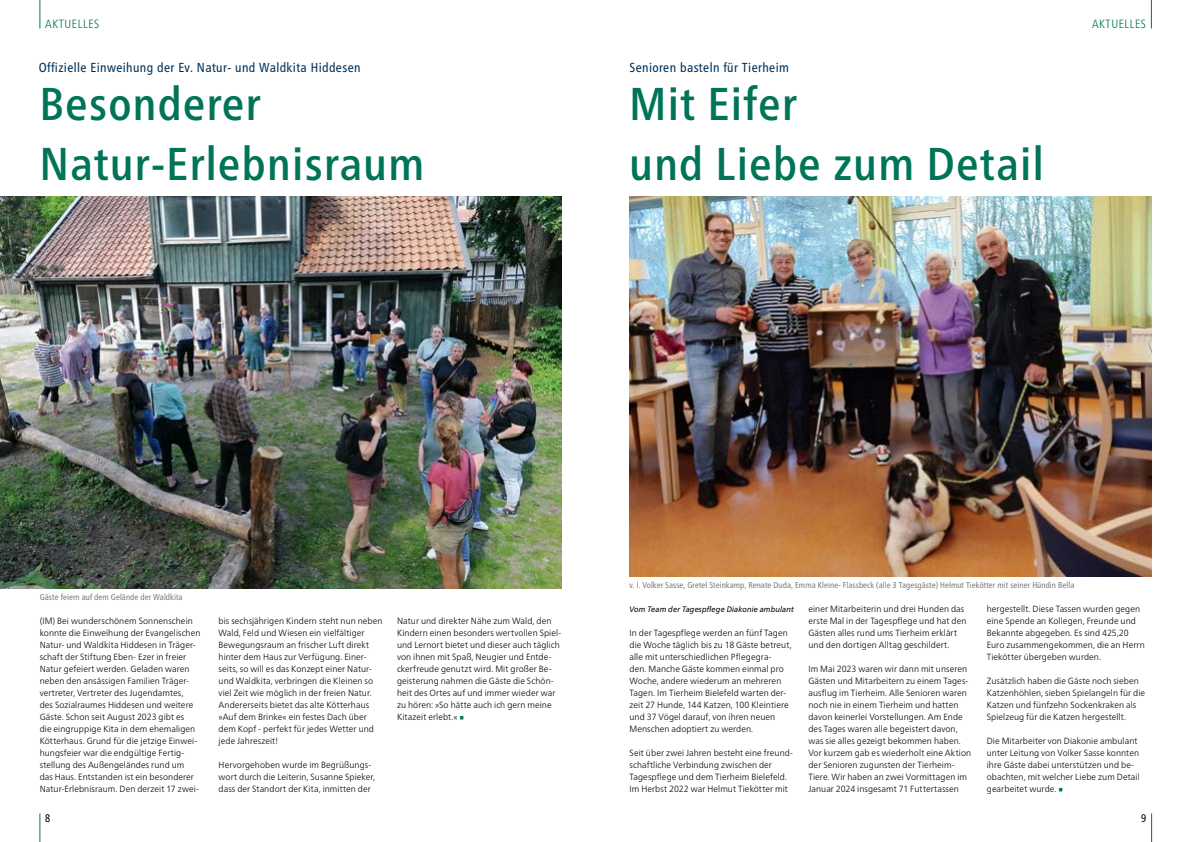
<style>
.page{position:relative;width:1191px;height:842px;background:#fff}
.page>*{position:absolute;margin:0;border:0;box-sizing:border-box;transform-origin:0 0}
.t1{font:500 condensed 46px/60px "Frutiger Neue LT Pro";letter-spacing:.03em;color:#007458}
.t2{font:condensed 13px "Frutiger Neue LT Pro";letter-spacing:.03em;color:#003158}
.t3{font:300 condensed 12px "Frutiger Neue LT Pro";letter-spacing:.05em;color:#007458}
.t4{font:condensed 11px "Frutiger Neue LT Pro";color:#000;scale:.95 1}
.t5{font:300 9px/12px "Frutiger Neue LT Pro";letter-spacing:.01em;color:#000;scale:.95 1}
.t6{font:condensed 8.5px "Frutiger Neue LT Pro";letter-spacing:.01em;color:#706f6f}
.t7{font:italic 8px "Frutiger Neue LT Pro";letter-spacing:.005em;color:#000;scale:.95 1}
.s1{color:#007858}
</style>
<div class="page">
<svg style="left:40px;top:813px;width:1px;height:29px"></svg>
<svg style="left:1151px;top:813px;width:1px;height:29px"></svg>
<svg style="left:1151px;top:0;width:1px;height:28px"></svg>
<svg style="left:40px;top:0;width:1px;height:28px"></svg>
<img style="left:0;top:196px;width:561px;height:392px">
<img style="left:629px;top:196px;width:522px;height:380px">
<h3 class="t3" style="left:45px;top:17px;width:55px">AKTUELLES</h3>
<h3 class="t3" style="left:1092px;top:17px;width:55px">AKTUELLES</h3>
<h2 class="t2" style="left:39px;top:60px;width:323px">Offizielle Einweihung der Ev. Natur- und Waldkita Hiddesen</h2>
<h1 class="t1" style="left:40px;top:74px;width:386px">Besonderer<br>Natur-Erlebnisraum</h1>
<h2 class="t2" style="left:629px;top:60px;width:161px">Senioren basteln für Tierheim</h2>
<h1 class="t1" style="left:629px;top:74px;width:416px">Mit Eifer<br>und Liebe zum Detail</h1>
<p class="t6" style="left:40px;top:592px;width:144px">Gäste feiern auf dem Gelände der Waldkita</p>
<p class="t5" style="left:40px;top:615px;width:171px">(IM) Bei wunderschönem Sonnenschein konnte die Einweihung der Evangelischen Natur- und Waldkita Hiddesen in Träger&shy;schaft der Stiftung Eben- Ezer in freier Natur gefeiert werden. Geladen waren neben den ansässigen Familien Träger&shy;vertreter, Vertreter des Jugendamtes,<br>des Sozialraumes Hiddesen und weitere Gäste. Schon seit August 2023 gibt es<br>die eingruppige Kita in dem ehemaligen Kötterhaus. Grund für die jetzige Einwei&shy;hungsfeier war die endgültige Fertig&shy;stellung des Außengeländes rund um<br>das Haus. Entstanden ist ein besonderer Natur-Erlebnisraum. Den derzeit 17 zwei-</p>
<p class="t5" style="left:218px;top:615px;width:174px">bis sechsjährigen Kindern steht nun neben Wald, Feld und Wiesen ein vielfältiger Bewegungsraum an frischer Luft direkt hinter dem Haus zur Verfügung. Einer&shy;seits, so will es das Konzept einer Natur&shy;und Waldkita, verbringen die Kleinen so viel Zeit wie möglich in der freien Natur.<br>Andererseits bietet das alte Kötterhaus »Auf dem Brinke« ein festes Dach über dem Kopf - perfekt für jedes Wetter und jede Jahreszeit!</p>
<p class="t5" style="left:218px;top:759px;width:166px">Hervorgehoben wurde im Begrüßungs&shy;wort durch die Leiterin, Susanne Spieker, dass der Standort der Kita, inmitten der</p>
<p class="t5" style="left:397px;top:615px;width:174px">Natur und direkter Nähe zum Wald, den Kindern einen besonders wertvollen Spiel&shy;und Lernort bietet und dieser auch täglich von ihnen mit Spaß, Neugier und Entde&shy;ckerfreude genutzt wird. Mit großer Be&shy;geisterung nahmen die Gäste die Schön&shy;heit des Ortes auf und immer wieder war zu hören: »So hätte auch ich gern meine Kitazeit erlebt.« <span class="s1">○</span></p>
<p class="t6" style="left:629px;top:580px;width:446px">v. l. Volker Sasse, Gretel Steinkamp, Renate Duda, Emma Kleine- Flassbeck (alle 3 Tagesgäste) Helmut Tiekötter mit seiner Hündin Bella</p>
<p class="t7" style="left:629px;top:604px;width:175px">Vom Team der Tagespflege Diakonie ambulant</p>
<p class="t5" style="left:629px;top:627px;width:172px">In der Tagespflege werden an fünf Tagen die Woche täglich bis zu 18 Gäste betreut, alle mit unterschiedlichen Pflegegra-<br>den. Manche Gäste kommen einmal pro Woche, andere wiederum an mehreren Tagen. Im Tierheim Bielefeld warten der&shy;zeit 27 Hunde, 144 Katzen, 100 Kleintiere und 37 Vögel darauf, von ihren neuen Menschen adoptiert zu werden.</p>
<p class="t5" style="left:629px;top:747px;width:173px">Seit über zwei Jahren besteht eine freund&shy;schaftliche Verbindung zwischen der Tagespflege und dem Tierheim Bielefeld.<br>Im Herbst 2022 war Helmut Tiekötter mit</p>
<p class="t5" style="left:808px;top:603px;width:168px">einer Mitarbeiterin und drei Hunden das erste Mal in der Tagespflege und hat den Gästen alles rund ums Tierheim erklärt und den dortigen Alltag geschildert.</p>
<p class="t5" style="left:808px;top:663px;width:173px">Im Mai 2023 waren wir dann mit unseren Gästen und Mitarbeitern zu einem Tages&shy;ausflug im Tierheim. Alle Senioren waren noch nie in einem Tierheim und hatten davon keinerlei Vorstellungen. Am Ende des Tages waren alle begeistert davon, was sie alles gezeigt bekommen haben.<br>Vor kurzem gab es wiederholt eine Aktion der Senioren zugunsten der Tierheim-Tiere. Wir haben an zwei Vormittagen im Januar 2024 insgesamt 71 Futtertassen</p>
<p class="t5" style="left:986px;top:603px;width:168px">hergestellt. Diese Tassen wurden gegen eine Spende an Kollegen, Freunde und Bekannte abgegeben. Es sind 425,20<br>Euro zusammengekommen, die an Herrn Tiekötter übergeben wurden.</p>
<p class="t5" style="left:986px;top:675px;width:168px">Zusätzlich haben die Gäste noch sieben Katzenhöhlen, sieben Spielangeln für die Katzen und fünfzehn Sockenkraken als Spielzeug für die Katzen hergestellt.</p>
<p class="t5" style="left:986px;top:735px;width:162px">Die Mitarbeiter von Diakonie ambulant unter Leitung von Volker Sasse konnten ihre Gäste dabei unterstützen und be&shy;obachten, mit welcher Liebe zum Detail gearbeitet wurde. <span class="s1">○</span></p>
<p class="t4" style="left:45px;top:811px;width:7px">8</p>
<p class="t4" style="left:1141px;top:811px;width:7px">9</p>
</div>
